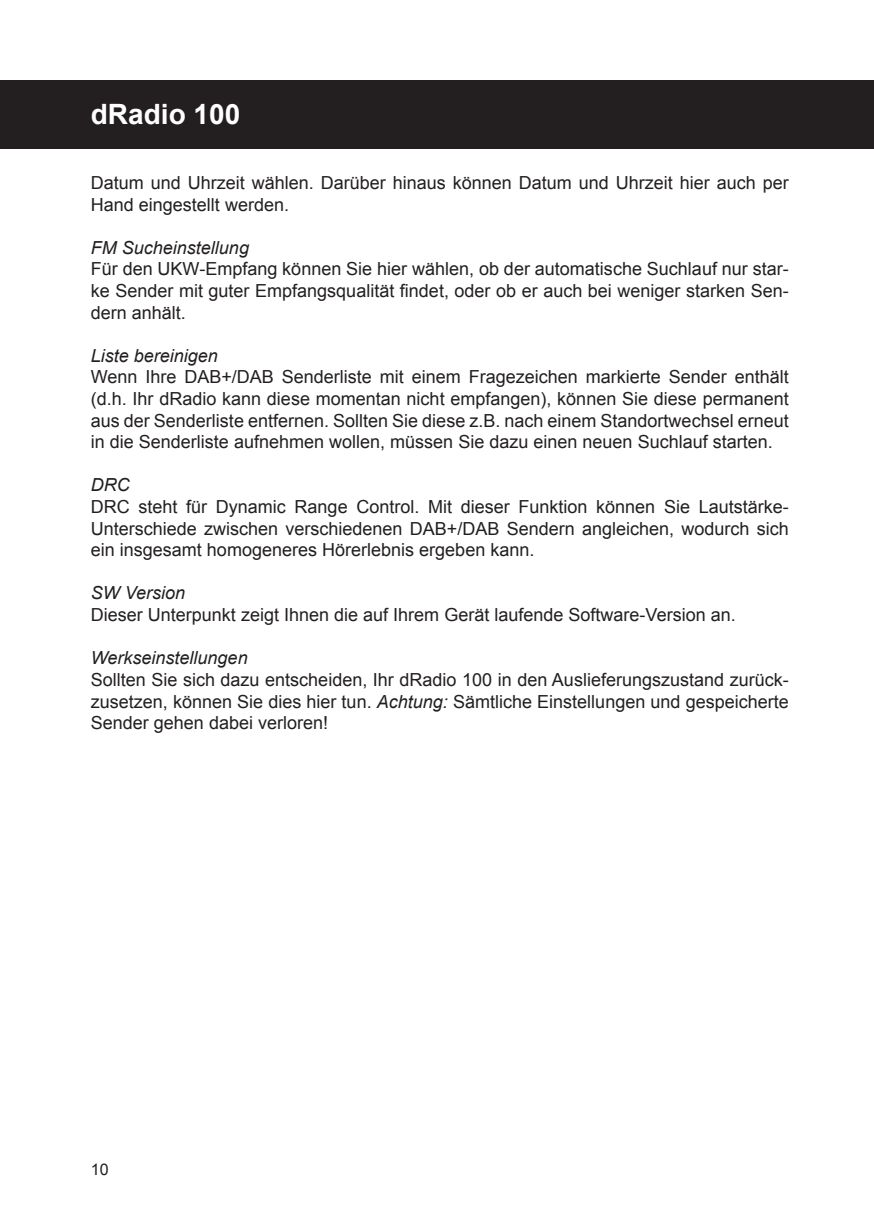
<style>
.page{position:relative;width:874px;height:1225px;background:#fff}
.page>*{position:absolute;margin:0;border:0;box-sizing:border-box;transform-origin:0 0}
.t1{font:700 28px "Arial";color:#fff}
.t2{font:18px/21.6px "Arial";color:#231f20;text-align:justify}
.t3{font:italic 18px "Arial";color:#231f20}
.t4{font:16px "Arial";color:#231f20}
.s1{font-style:italic}
</style>
<div class="page">
<div style="left:0;top:81px;width:856px;height:68px;background:#231f20"></div>
<div style="left:856px;top:81px;width:17px;height:68px;background:#231f20"></div>
<h1 class="t1" style="left:91px;top:96px;width:151px">dRadio 100</h1>
<p class="t2" style="left:91px;top:172px;width:699px">Datum und Uhrzeit wählen. Darüber hinaus können Datum und Uhrzeit hier auch per<br>Hand eingestellt werden.</p>
<p class="t3" style="left:91px;top:236px;width:160px">FM Sucheinstellung</p>
<p class="t2" style="left:91px;top:258px;width:699px">Für den UKW-Empfang können Sie hier wählen, ob der automatische Suchlauf nur star&shy;ke Sender mit guter Empfangsqualität findet, oder ob er auch bei weniger starken Sen&shy;dern anhält.</p>
<p class="t3" style="left:91px;top:344px;width:129px">Liste bereinigen</p>
<p class="t2" style="left:91px;top:366px;width:699px">Wenn Ihre DAB+/DAB Senderliste mit einem Fragezeichen markierte Sender enthält (d.h. Ihr dRadio kann diese momentan nicht empfangen), können Sie diese permanent aus der Senderliste entfernen. Sollten Sie diese z.B. nach einem Standortwechsel erneut in die Senderliste aufnehmen wollen, müssen Sie dazu einen neuen Suchlauf starten.</p>
<p class="t3" style="left:91px;top:473px;width:40px">DRC</p>
<p class="t2" style="left:91px;top:496px;width:699px">DRC steht für Dynamic Range Control. Mit dieser Funktion können Sie Lautstärke-Unterschiede zwischen verschiedenen DAB+/DAB Sendern angleichen, wodurch sich ein insgesamt homogeneres Hörerlebnis ergeben kann.</p>
<p class="t3" style="left:91px;top:581px;width:96px">SW Version</p>
<p class="t2" style="left:91px;top:604px;width:646px">Dieser Unterpunkt zeigt Ihnen die auf Ihrem Gerät laufende Software-Version an.</p>
<p class="t3" style="left:91px;top:646px;width:158px">Werkseinstellungen</p>
<p class="t2" style="left:91px;top:669px;width:699px">Sollten Sie sich dazu entscheiden, Ihr dRadio 100 in den Auslieferungszustand zurück&shy;zusetzen, können Sie dies hier tun. <span class="s1">Achtung:</span> Sämtliche Einstellungen und gespeicherte Sender gehen dabei verloren!</p>
<p class="t4" style="left:91px;top:1158px;width:19px">10</p>
</div>
